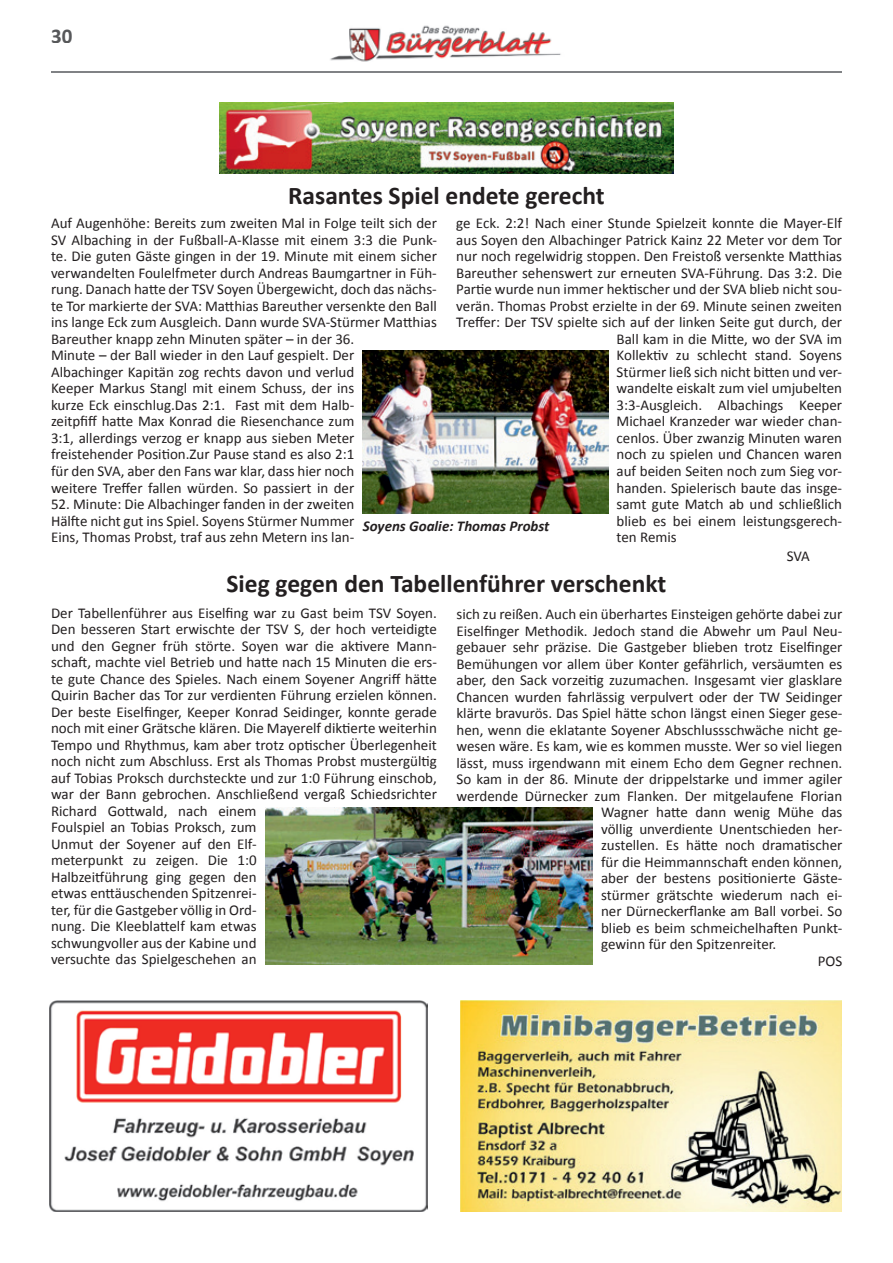
<style>
.page{position:relative;width:893px;height:1263px;background:#fff}
.page>*{position:absolute;margin:0;border:0;box-sizing:border-box;transform-origin:0 0}
.t1{font:700 25.5px "Calibri";color:#231f20}
.t2{font:700 21px "Calibri";color:#57585a}
.t3{font:15px/16.5px "Calibri";color:#231f20}
.t4{font:italic 700 15px "Calibri";color:#231f20}
</style>
<div class="page">
<hr style="left:51px;top:72px;width:791px;height:1px;background:#808285">
<img style="left:330px;top:25px;width:231px;height:37px">
<img style="left:49px;top:1001px;width:378px;height:211px">
<img style="left:461px;top:1000px;width:381px;height:212px">
<img style="left:220px;top:102px;width:453px;height:72px">
<img style="left:363px;top:350px;width:245px;height:163px">
<img style="left:265px;top:808px;width:328px;height:156px">
<h2 class="t2" style="left:51px;top:22px;width:23px">30</h2>
<h1 class="t1" style="left:288px;top:179px;width:318px">Rasantes Spiel endete gerecht</h1>
<p class="t3" style="left:51px;top:215px;width:387px">Auf Augenhöhe: Bereits zum zweiten Mal in Folge teilt sich der SV Albaching in der Fußball-A-Klasse mit einem 3:3 die Punk&shy;te. Die guten Gäste gingen in der 19. Minute mit einem sicher verwandelten Foulelfmeter durch Andreas Baumgartner in Füh&shy;rung. Danach hatte der TSV Soyen Übergewicht, doch das nächs&shy;te Tor markierte der SVA: Matthias Bareuther versenkte den Ball ins lange Eck zum Ausgleich. Dann wurde SVA-Stürmer Matthias Bareuther knapp zehn Minuten später – in der 36.<br>Minute – der Ball wieder in den Lauf gespielt. Der<br>Albachinger Kapitän zog rechts davon und verlud<br>Keeper Markus Stangl mit einem Schuss, der ins<br>kurze Eck einschlug.Das 2:1. Fast mit dem Halb-<br>zeitpfiff hatte Max Konrad die Riesenchance zum<br>3:1, allerdings verzog er knapp aus sieben Meter freistehender Position.Zur Pause stand es also 2:1<br>für den SVA, aber den Fans war klar, dass hier noch<br>weitere Treffer fallen würden. So passiert in der</p>
<p class="t3" style="left:51px;top:496px;width:305px;text-align:justify">52. Minute: Die Albachinger fanden in der zweiten Hälfte nicht gut ins Spiel. Soyens Stürmer Nummer Eins, Thomas Probst, traf aus zehn Metern ins lan-</p>
<p class="t3" style="left:456px;top:215px;width:387px">ge Eck. 2:2! Nach einer Stunde Spielzeit konnte die Mayer-Elf</p>
<p class="t3" style="left:456px;top:232px;width:387px">aus Soyen den Albachinger Patrick Kainz 22 Meter vor dem Tor</p>
<p class="t3" style="left:456px;top:248px;width:387px">nur noch regelwidrig stoppen. Den Freistoß versenkte Matthias</p>
<p class="t3" style="left:456px;top:265px;width:387px">Bareuther sehenswert zur erneuten SVA-Führung. Das 3:2. Die</p>
<p class="t3" style="left:456px;top:281px;width:387px">Partie wurde nun immer hektischer und der SVA blieb nicht sou-</p>
<p class="t3" style="left:456px;top:298px;width:387px">verän. Thomas Probst erzielte in der 69. Minute seinen zweiten</p>
<p class="t3" style="left:456px;top:314px;width:387px">Treffer: Der TSV spielte sich auf der linken Seite gut durch, der</p>
<p class="t3" style="left:617px;top:331px;width:227px">Ball kam in die Mitte, wo der SVA im</p>
<p class="t3" style="left:617px;top:347px;width:227px">Kollektiv zu schlecht stand. Soyens</p>
<p class="t3" style="left:617px;top:364px;width:227px">Stürmer ließ sich nicht bitten und ver-</p>
<p class="t3" style="left:617px;top:380px;width:227px">wandelte eiskalt zum viel umjubelten</p>
<p class="t3" style="left:617px;top:397px;width:227px">3:3-Ausgleich. Albachings Keeper</p>
<p class="t3" style="left:617px;top:413px;width:227px">Michael Kranzeder war wieder chan-</p>
<p class="t3" style="left:617px;top:430px;width:227px">cenlos. Über zwanzig Minuten waren</p>
<p class="t3" style="left:617px;top:446px;width:227px">noch zu spielen und Chancen waren</p>
<p class="t3" style="left:617px;top:463px;width:227px">auf beiden Seiten noch zum Sieg vor-</p>
<p class="t3" style="left:617px;top:479px;width:227px">handen. Spielerisch baute das insge-</p>
<p class="t3" style="left:617px;top:496px;width:227px">samt gute Match ab und schließlich</p>
<p class="t3" style="left:617px;top:512px;width:227px">blieb es bei einem leistungsgerech-</p>
<p class="t3" style="left:617px;top:529px;width:62px">ten Remis</p>
<p class="t4" style="left:363px;top:516px;width:188px">Soyens Goalie: Thomas Probst</p>
<p class="t3" style="left:787px;top:547px;width:25px">SVA</p>
<h1 class="t1" style="left:227px;top:567px;width:441px">Sieg gegen den Tabellenführer verschenkt</h1>
<p class="t3" style="left:51px;top:604px;width:387px">Der Tabellenführer aus Eiselfing war zu Gast beim TSV Soyen.<br>Den besseren Start erwischte der TSV S, der hoch verteidigte und den Gegner früh störte. Soyen war die aktivere Mann&shy;schaft, machte viel Betrieb und hatte nach 15 Minuten die ers&shy;te gute Chance des Spieles. Nach einem Soyener Angriff hätte Quirin Bacher das Tor zur verdienten Führung erzielen können.<br>Der beste Eiselfinger, Keeper Konrad Seidinger, konnte gerade noch mit einer Grätsche klären. Die Mayerelf diktierte weiterhin Tempo und Rhythmus, kam aber trotz optischer Überlegenheit noch nicht zum Abschluss. Erst als Thomas Probst mustergültig auf Tobias Proksch durchsteckte und zur 1:0 Führung einschob, war der Bann gebrochen. Anschließend vergaß Schiedsrichter Richard Gottwald, nach einem<br>Foulspiel an Tobias Proksch, zum<br>Unmut der Soyener auf den Elf-<br>meterpunkt zu zeigen. Die 1:0<br>Halbzeitführung ging gegen den<br>etwas enttäuschenden Spitzenrei-<br>ter, für die Gastgeber völlig in Ord-<br>nung. Die Kleeblattelf kam etwas<br>schwungvoller aus der Kabine und<br>versuchte das Spielgeschehen an</p>
<p class="t3" style="left:456px;top:606px;width:387px">sich zu reißen. Auch ein überhartes Einsteigen gehörte dabei zur</p>
<p class="t3" style="left:456px;top:623px;width:387px">Eiselfinger Methodik. Jedoch stand die Abwehr um Paul Neu-</p>
<p class="t3" style="left:456px;top:639px;width:387px">gebauer sehr präzise. Die Gastgeber blieben trotz Eiselfinger</p>
<p class="t3" style="left:456px;top:656px;width:387px">Bemühungen vor allem über Konter gefährlich, versäumten es</p>
<p class="t3" style="left:456px;top:672px;width:387px">aber, den Sack vorzeitig zuzumachen. Insgesamt vier glasklare</p>
<p class="t3" style="left:456px;top:689px;width:387px">Chancen wurden fahrlässig verpulvert oder der TW Seidinger</p>
<p class="t3" style="left:456px;top:705px;width:387px">klärte bravurös. Das Spiel hätte schon längst einen Sieger gese-</p>
<p class="t3" style="left:456px;top:722px;width:387px">hen, wenn die eklatante Soyener Abschlussschwäche nicht ge-</p>
<p class="t3" style="left:456px;top:738px;width:387px">wesen wäre. Es kam, wie es kommen musste. Wer so viel liegen</p>
<p class="t3" style="left:456px;top:755px;width:387px">lässt, muss irgendwann mit einem Echo dem Gegner rechnen.</p>
<p class="t3" style="left:456px;top:771px;width:387px">So kam in der 86. Minute der drippelstarke und immer agiler</p>
<p class="t3" style="left:456px;top:788px;width:387px">werdende Dürnecker zum Flanken. Der mitgelaufene Florian</p>
<p class="t3" style="left:601px;top:804px;width:243px">Wagner hatte dann wenig Mühe das</p>
<p class="t3" style="left:601px;top:821px;width:243px">völlig unverdiente Unentschieden her-</p>
<p class="t3" style="left:601px;top:837px;width:243px">zustellen. Es hätte noch dramatischer</p>
<p class="t3" style="left:601px;top:854px;width:243px">für die Heimmannschaft enden können,</p>
<p class="t3" style="left:601px;top:870px;width:243px">aber der bestens positionierte Gäste-</p>
<p class="t3" style="left:601px;top:887px;width:243px">stürmer grätschte wiederum nach ei-</p>
<p class="t3" style="left:601px;top:903px;width:243px">ner Dürneckerflanke am Ball vorbei. So</p>
<p class="t3" style="left:601px;top:920px;width:243px">blieb es beim schmeichelhaften Punkt-</p>
<p class="t3" style="left:601px;top:936px;width:177px">gewinn für den Spitzenreiter.</p>
<p class="t3" style="left:818px;top:953px;width:26px">POS</p>
</div>
